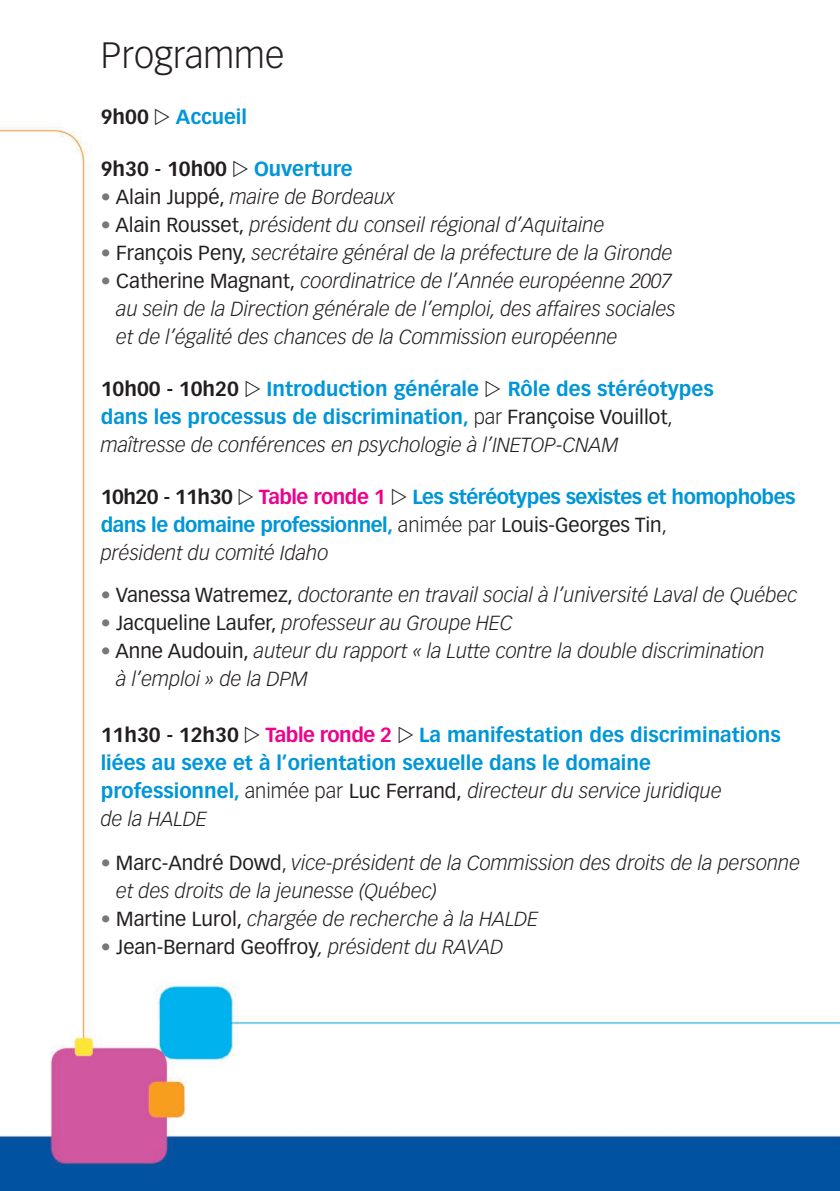
<style>
.page{position:relative;width:840px;height:1191px;background:#fff}
.page>*{position:absolute;margin:0;border:0;box-sizing:border-box;transform-origin:0 0}
.t1{font:300 36px "Vectora LH";color:#231f20}
.t2{font:italic 300 20px/28px "Vectora LH";color:#231f20}
.t3{font:700 20px/28px "Vectora LH";color:#0096d8}
.t4{font:700 20px/28px "Vectora LH";letter-spacing:-.025em;color:#0096d8}
.t5{font:20px "Vectora LH";color:#231f20}
.t6{font:700 20px "Vectora LH";color:#231f20}
.t7{font:700 20px "Vectora LH";letter-spacing:-.025em;color:#ed028c}
.t8{font:700 20px "Vectora LH";letter-spacing:-.025em;color:#231f20}
.s1{font-style:normal;color:#76787b}
.s2{font-weight:400;font-style:normal}
.s3{font-weight:300;color:#231f20}
.s4{font-weight:400;color:#231f20}
.s5{font-weight:300;font-style:italic;color:#231f20}
.s6{font-style:normal}
.s7{font-weight:300;color:#76787b}
.s8{font-weight:300;font-style:italic}
</style>
<div class="page">
<img style="left:0;top:127px;width:839px;height:1064px">
<svg style="left:233px;top:160px;width:15px;height:17px"></svg>
<svg style="left:246px;top:380px;width:14px;height:17px"></svg>
<svg style="left:485px;top:380px;width:15px;height:17px"></svg>
<svg style="left:239px;top:488px;width:14px;height:17px"></svg>
<svg style="left:392px;top:488px;width:14px;height:17px"></svg>
<svg style="left:245px;top:726px;width:15px;height:17px"></svg>
<svg style="left:398px;top:726px;width:15px;height:17px"></svg>
<h1 class="t1" style="left:101px;top:34px;width:185px">Programme</h1>
<p class="t6" style="left:101px;top:104px;width:50px">9h00</p>
<p class="t3" style="left:176px;top:103px;width:73px">Accueil</p>
<p class="t6" style="left:101px;top:156px;width:128px">9h30 - 10h00</p>
<p class="t3" style="left:254px;top:155px;width:100px">Ouverture</p>
<p class="t2" style="left:101px;top:183px;width:295px"><span class="s1">•</span> <span class="s2">Alain Juppé,</span> maire de Bordeaux</p>
<p class="t2" style="left:101px;top:211px;width:505px"><span class="s1">•</span> <span class="s2">Alain Rousset,</span> président du conseil régional d’Aquitaine</p>
<p class="t2" style="left:101px;top:239px;width:573px"><span class="s1">•</span> <span class="s2">François Peny,</span> secrétaire général de la préfecture de la Gironde</p>
<p class="t2" style="left:116px;top:267px;width:560px;text-indent:-16px"><span class="s1">•</span> <span class="s2">Catherine Magnant,</span> coordinatrice de l’Année européenne 2007 au sein de la Direction générale de l’emploi, des affaires sociales et de l’égalité des chances de la Commission européenne</p>
<p class="t6" style="left:101px;top:376px;width:140px">10h00 - 10h20</p>
<p class="t3" style="left:266px;top:375px;width:214px">Introduction générale</p>
<p class="t3" style="left:101px;top:375px;width:614px;text-indent:406px">Rôle des stéréotypes dans les processus de discrimination, <span class="s3">par</span> <span class="s4">Françoise Vouillot</span><span class="s3">, </span><span class="s5">maîtresse de conférences en psychologie à l’INETOP-CNAM</span></p>
<p class="t8" style="left:101px;top:484px;width:134px">10h20 - 11h30</p>
<p class="t7" style="left:259px;top:484px;width:128px">Table ronde 1</p>
<p class="t4" style="left:101px;top:483px;width:695px;text-indent:311px">Les stéréotypes sexistes et homophobes dans le domaine professionnel, <span class="s3">animée par</span> <span class="s4">Louis-Georges Tin</span><span class="s3">,<br></span><span class="s5">président du comité Idaho</span></p>
<p class="t2" style="left:101px;top:581px;width:698px"><span class="s1">•</span> <span class="s2">Vanessa Watremez,</span> doctorante en travail social à l’université Laval de Québec</p>
<p class="t2" style="left:101px;top:609px;width:413px"><span class="s1">•</span> <span class="s2">Jacqueline Laufer,</span> professeur au Groupe HEC</p>
<p class="t2" style="left:116px;top:637px;width:649px;text-indent:-16px"><span class="s1">•</span> <span class="s2">Anne Audouin,</span> auteur du rapport « la Lutte contre la double discrimination à l’emploi » de la DPM</p>
<p class="t6" style="left:101px;top:722px;width:140px">11h30 - 12h30</p>
<p class="t7" style="left:265px;top:722px;width:128px">Table ronde 2</p>
<p class="t3" style="left:101px;top:721px;width:681px;text-indent:318px">La manifestation des discriminations liées au sexe et à l’orientation sexuelle dans le domaine professionnel, <span class="s3">animée par</span> <span class="s4">Luc Ferrand,</span> <span class="s5">directeur du service juridique<br>de la HALDE</span></p>
<p class="t2" style="left:116px;top:849px;width:685px;text-indent:-16px"><span class="s1">•</span> <span class="s2">Marc-André Dowd</span><span class="s6">,</span> vice-président de la Commission des droits de la personne et des droits de la jeunesse (Québec)</p>
<p class="t2" style="left:101px;top:905px;width:439px"><span class="s1">•</span> <span class="s2">Martine Lurol,</span> chargée de recherche à la HALDE</p>
<p class="t5" style="left:101px;top:935px;width:404px"><span class="s7">•</span> Jean-Bernard Geoffroy<span class="s8">, président du RAVAD</span></p>
</div>
